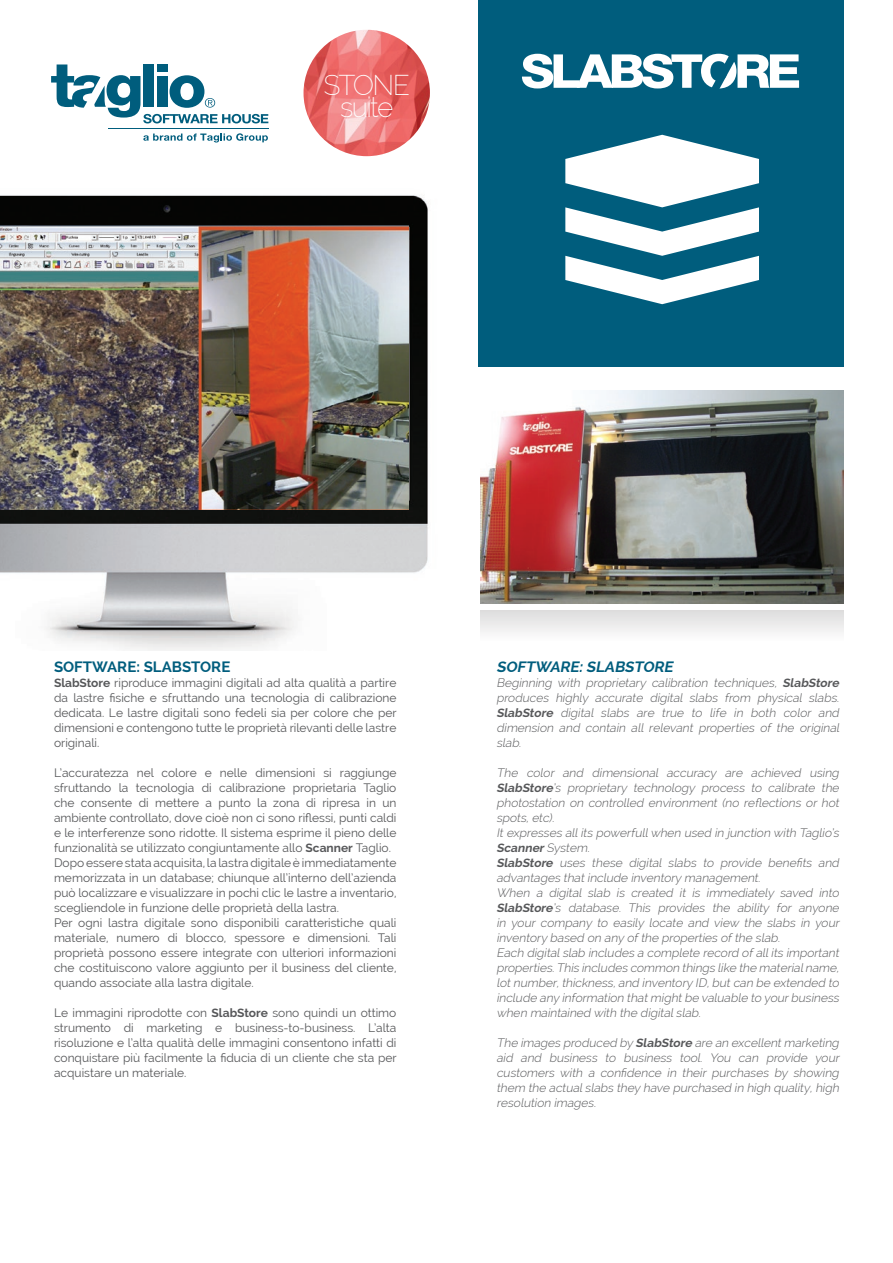
<style>
.page{position:relative;width:893px;height:1263px;background:#fff}
.page>*{position:absolute;margin:0;border:0;box-sizing:border-box;transform-origin:0 0}
.t1{font:800 46.8px "Helvetica Neue LT Std";letter-spacing:-.08em;color:#fff;scale:1.08 1}
.t2{font:200 28.05px "Raleway";letter-spacing:-.06em;color:#fff}
.t3{font:700 15px "Raleway";color:#005d7d}
.t4{font:italic 700 15px "Raleway";color:#005d7d}
.t5{font:12px/15px "Raleway";color:#57585a;text-align:justify}
.t6{font:italic 300 12px/15px "Raleway";color:#57585a;text-align:justify}
.s1{font-weight:700}
</style>
<div class="page">
<div style="left:478px;top:0;width:366px;height:367px;background:#005d7d"></div>
<svg style="left:143px;top:133px;width:125px;height:10px"></svg>
<hr style="left:108px;top:128px;width:160px;height:1px;background:#005d7d">
<svg style="left:51px;top:64px;width:217px;height:59px"></svg>
<img style="left:0;top:195px;width:428px;height:455px">
<img style="left:0;top:225px;width:409px;height:284px">
<img style="left:480px;top:390px;width:364px;height:213px">
<svg style="left:480px;top:610px;width:364px;height:22px;fill:#e8e8e8"></svg>
<img style="left:303px;top:30px;width:127px;height:126px;border-radius:63px">
<svg style="left:565px;top:135px;width:194px;height:169px"></svg>
<h2 class="t2" style="left:323px;top:69px;width:88px">STONE</h2>
<h2 class="t2" style="left:340px;top:91px;width:55px">suite</h2>
<h1 class="t1" style="left:521px;top:43px;width:261px">SLABSTORE</h1>
<p class="t3" style="left:54px;top:658px;width:178px">SOFTWARE: SLABSTORE</p>
<p class="t5" style="left:54px;top:675px;width:344px"><span class="s1">SlabStore</span> riproduce immagini digitali ad alta qualità a partire da lastre fisiche e sfruttando una tecnologia di calibrazione dedicata. Le lastre digitali sono fedeli sia per colore che per dimensioni e contengono tutte le proprietà rilevanti delle lastre originali.</p>
<p class="t5" style="left:54px;top:765px;width:344px;text-align:left">L’accuratezza nel colore e nelle dimensioni si raggiunge sfruttando la tecnologia di calibrazione proprietaria Taglio che consente di mettere a punto la zona di ripresa in un ambiente controllato, dove cioè non ci sono riflessi, punti caldi e le interferenze sono ridotte. Il sistema esprime il pieno delle funzionalità se utilizzato congiuntamente allo <span class="s1">Scanner</span> Taglio.<br>Dopo essere stata acquisita, la lastra digitale è immediatamente memorizzata in un database; chiunque all’interno dell’azienda può localizzare e visualizzare in pochi clic le lastre a inventario, scegliendole in funzione delle proprietà della lastra.<br>Per ogni lastra digitale sono disponibili caratteristiche quali materiale, numero di blocco, spessore e dimensioni. Tali proprietà possono essere integrate con ulteriori informazioni che costituiscono valore aggiunto per il business del cliente, quando associate alla lastra digitale.</p>
<p class="t5" style="left:54px;top:1005px;width:344px">Le immagini riprodotte con <span class="s1">SlabStore</span> sono quindi un ottimo strumento di marketing e business-to-business. L’alta risoluzione e l’alta qualità delle immagini consentono infatti di conquistare più facilmente la fiducia di un cliente che sta per acquistare un materiale.</p>
<p class="t4" style="left:496px;top:658px;width:181px">SOFTWARE:SLABSTORE</p>
<p class="t6" style="left:496px;top:675px;width:347px">Beginning with proprietary calibration techniques, <span class="s1">SlabStore </span>produces highly accurate digital slabs from physical slabs.<br><span class="s1">SlabStore</span> digital slabs are true to life in both color and dimension and contain all relevant properties of the original slab.</p>
<p class="t6" style="left:496px;top:765px;width:347px;text-align:left">The color and dimensional accuracy are achieved using <span class="s1">SlabStore</span>’s proprietary technology process to calibrate the photostation on controlled environment (no reflections or hot spots,etc).<br>It expresses allits powerfullwhen used in j unction with Taglio’s <span class="s1">Scanner</span>System.<br><span class="s1">SlabStore</span> uses these digital slabs to provide benefits and advantages thatinclude inventory management.<br>When a digital slab is created it is immediately saved into <span class="s1">SlabStore</span>’s database. This provides the ability for anyone in your company to easily locate and view the slabs in your inventory based on any ofthe properties ofthe slab.<br>Each digitalslab includes a complete record ofallits important properties.This includes common things like the materialname, lotnumber,thickness,and inventory ID,butcan be extended to include any information thatmightbe valuable to yourbusiness when maintained with the digitalslab.</p>
<p class="t6" style="left:496px;top:1035px;width:347px">The images produced by <span class="s1">SlabStore</span> are an excellentmarketing aid and business to business tool. You can provide your customers with a confidence in their purchases by showing them the actualslabs they have purchased in high quality,high resolution images.</p>
</div>
